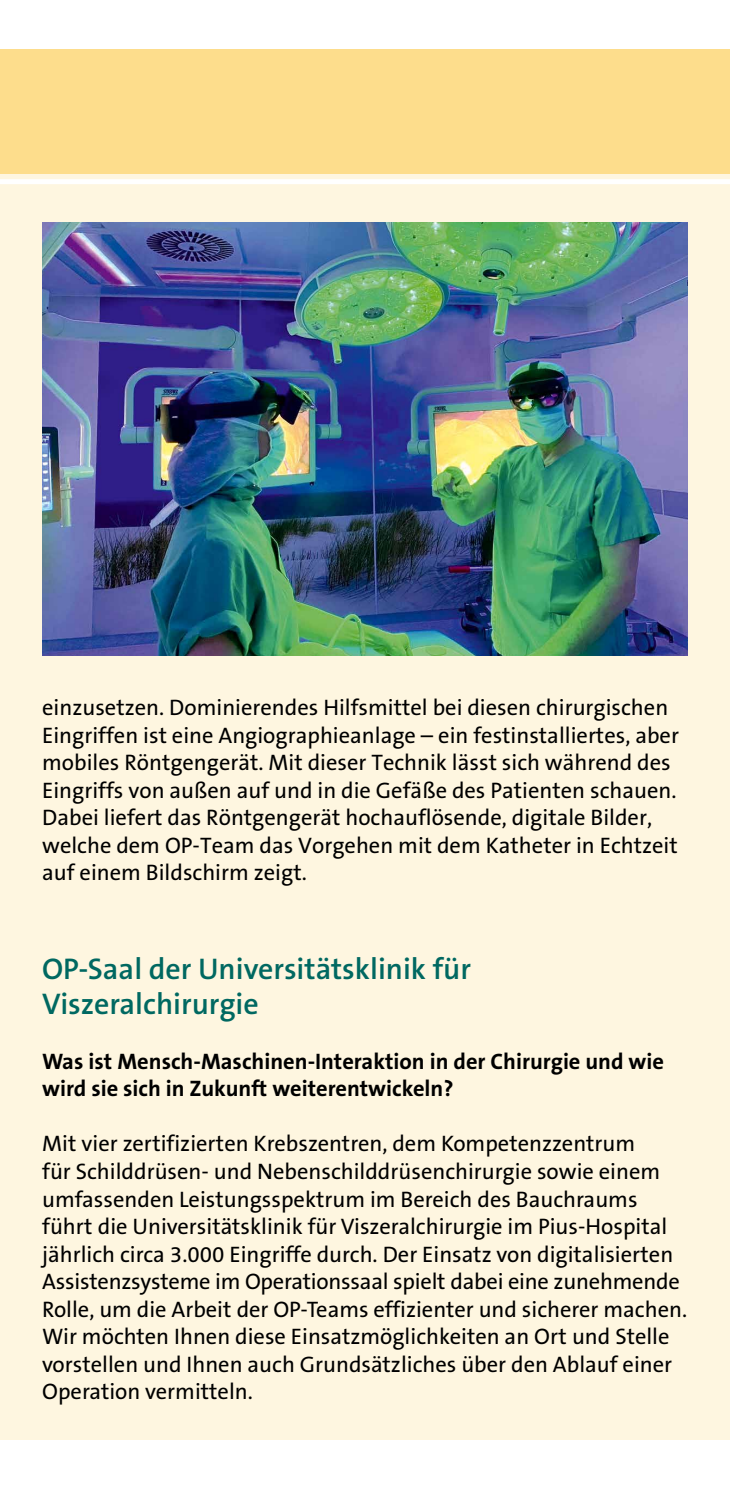
<style>
.page{position:relative;width:730px;height:1489px;background:#fff}
.page>*{position:absolute;margin:0;border:0;box-sizing:border-box;transform-origin:0 0}
.t1{font:600 30px/35px "The Sans B6";color:#006861}
.t2{font:22.5px/27.5px "The Sans B5 Plain";color:#000}
.t3{font:700 22.5px/27.5px "The Sans B7";color:#000}
</style>
<div class="page">
<div style="left:0;top:50px;width:730px;height:1389px;background:#fef6e0"></div>
<div style="left:0;top:50px;width:730px;height:124px;background:#fddd8c"></div>
<div style="left:0;top:179px;width:730px;height:5px;background:#fff"></div>
<img style="left:42px;top:222px;width:645px;height:434px">
<p class="t2" style="left:42px;top:694px;width:638px">einzusetzen. Dominierendes Hilfsmittel bei diesen chirurgischen Eingriffen ist eine Angiographieanlage – ein festinstalliertes, aber mobiles Röntgengerät. Mit dieser Technik lässt sich während des Eingriffs von außen auf und in die Gefäße des Patienten schauen.<br>Dabei liefert das Röntgengerät hochauflösende, digitale Bilder, welche dem OP-Team das Vorgehen mit dem Katheter in Echtzeit auf einem Bildschirm zeigt.</p>
<h1 class="t1" style="left:42px;top:952px;width:430px">OP-Saal der Universitätsklinik für<br>Viszeralchirurgie</h1>
<p class="t3" style="left:42px;top:1048px;width:623px">Was ist Mensch-Maschinen-Interaktion in der Chirurgie und wie wird sie sich in Zukunft weiterentwickeln?</p>
<p class="t2" style="left:42px;top:1130px;width:646px">Mit vier zertifizierten Krebszentren, dem Kompetenzzentrum<br>für Schilddrüsen- und Nebenschilddrüsenchirurgie sowie einem umfassenden Leistungsspektrum im Bereich des Bauchraums führt die Universitätsklinik für Viszeralchirurgie im Pius-Hospital jährlich circa 3.000 Eingriffe durch. Der Einsatz von digitalisierten Assistenzsysteme im Operationssaal spielt dabei eine zunehmende Rolle, um die Arbeit der OP-Teams effizienter und sicherer machen.<br>Wir möchten Ihnen diese Einsatzmöglichkeiten an Ort und Stelle vorstellen und Ihnen auch Grundsätzliches über den Ablauf einer Operation vermitteln.</p>
</div>
